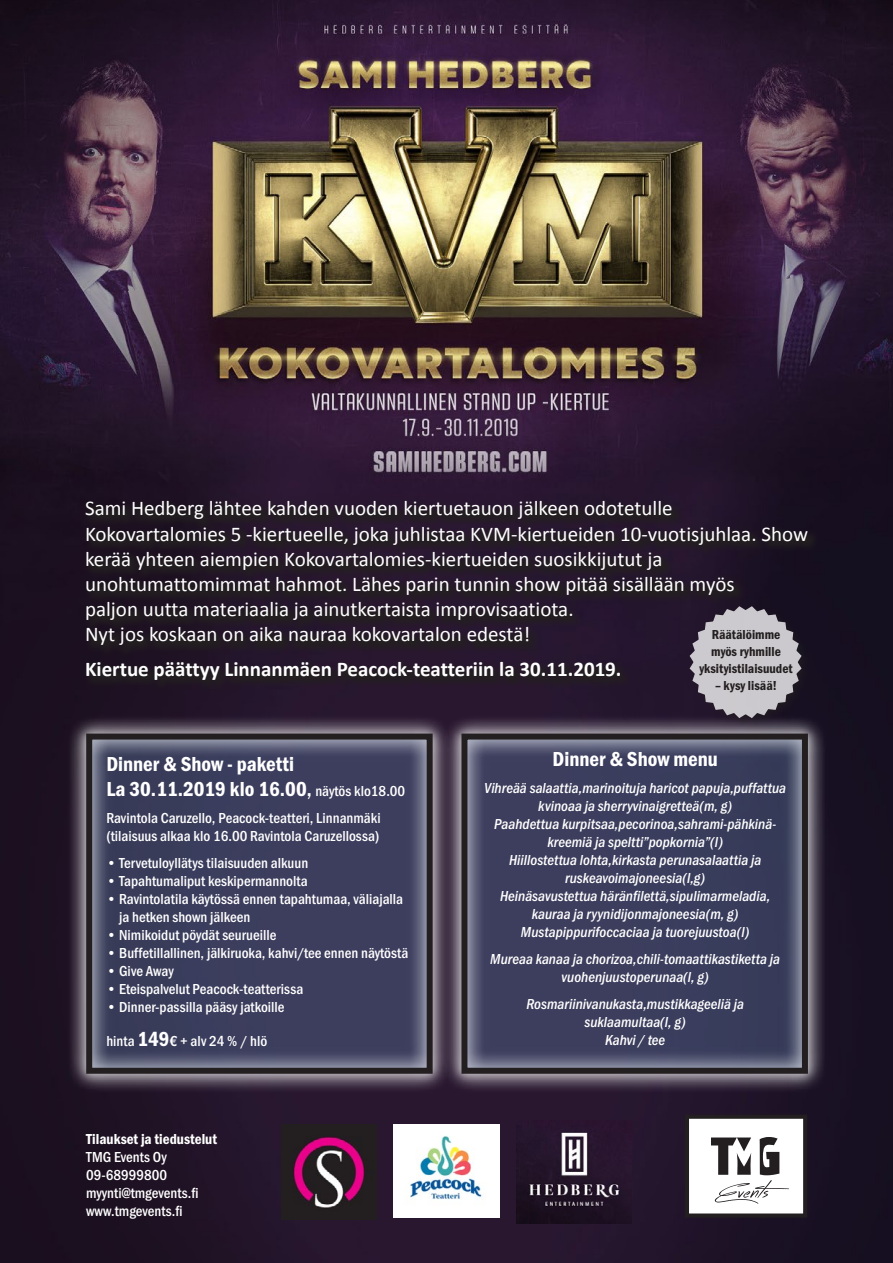
<style>
.page{position:relative;width:893px;height:1263px;background:#fff}
.page>*{position:absolute;margin:0;border:0;box-sizing:border-box;transform-origin:0 0}
.t1{font:21px/25.2px "Calibri";color:#fff}
.t2{font:21px "Franklin Gothic URW Con Dem";color:#fff}
.t3{font:700 21px "Calibri";color:#fff}
.t4{font:15px/18px "Franklin Gothic URW Con Med Ita";color:#fff;text-align:center}
.t5{font:500 15px/18px "Franklin Gothic URW Con";color:#fff}
.t6{font:15px "Franklin Gothic URW Con Dem";color:#fff}
.t7{font:13.5px "Franklin Gothic URW Con Dem";color:#231f20}
.s1{font-size:19.5px}
.s2{font-family:"Franklin Gothic URW Con";font-weight:500;font-size:15px}
.s3{font-family:"Franklin Gothic URW Con Dem";font-weight:400;font-size:21px}
</style>
<div class="page">
<img style="left:0;top:0;width:893px;height:1263px">
<div style="left:83px;top:497px;width:737px;height:195px;background:#231826"></div>
<svg style="left:685px;top:1115px;width:122px;height:102px"></svg>
<div style="left:63px;top:711px;width:392px;height:385px;background:#211426"></div>
<svg style="left:71px;top:716px;width:368px;height:375px;fill:#3d3d5d"></svg>
<div style="left:86px;top:733px;width:347px;height:341px;border:6px solid #231f20"></div>
<div style="left:439px;top:711px;width:391px;height:385px;background:#fff;opacity:.75"></div>
<svg style="left:444px;top:716px;width:382px;height:375px;fill:#3d3d5d"></svg>
<div style="left:461px;top:733px;width:347px;height:341px;border:6px solid #231f20"></div>
<img style="left:516px;top:1121px;width:116px;height:103px">
<img style="left:282px;top:1125px;width:95px;height:95px">
<img style="left:394px;top:1125px;width:105px;height:92px">
<div style="left:687px;top:604px;width:124px;height:123px;background:#231f20;opacity:.75"></div>
<svg style="left:689px;top:605px;width:113px;height:114px"></svg>
<p class="t1" style="left:85px;top:495px;width:725px">Sami Hedberg lähtee kahden vuoden kiertuetauon jälkeen odotetulle Kokovartalomies 5 -kiertueelle, joka juhlistaa KVM-kiertueiden 10-vuotisjuhlaa. Show kerää yhteen aiempien Kokovartalomies-kiertueiden suosikkijutut ja unohtumattomimmat hahmot. Lähes parin tunnin show pitää sisällään myös<br>paljon uutta materiaalia ja ainutkertaista improvisaatiota.</p>
<p class="t1" style="left:85px;top:621px;width:447px">Nyt jos koskaan on aika nauraa kokovartalon edestä!</p>
<p class="t3" style="left:85px;top:654px;width:538px">Kiertue päättyy Linnanmäen Peacock-teatteriin la 30.11.2019.</p>
<p class="t7" style="left:712px;top:626px;width:70px">Räätälöimme</p>
<p class="t7" style="left:711px;top:643px;width:71px">myös ryhmille</p>
<p class="t7" style="left:699px;top:659px;width:95px">yksityistilaisuudet</p>
<p class="t7" style="left:715px;top:676px;width:63px">– kysy lisää!</p>
<p class="t2" style="left:106px;top:750px;width:189px">Dinner &amp; Show - paketti</p>
<p class="t2" style="left:106px;top:775px;width:300px">La 30.11.2019 klo 16.00<span class="s1">,</span> <span class="s2">näytös klo18.00</span></p>
<p class="t5" style="left:106px;top:808px;width:276px">Ravintola Caruzello, Peacock-teatteri, Linnanmäki</p>
<p class="t5" style="left:106px;top:826px;width:274px">(tilaisuus alkaa klo 16.00 Ravintola Caruzellossa)</p>
<p class="t5" style="left:106px;top:853px;width:203px">• Tervetuloyllätys tilaisuuden alkuun</p>
<p class="t5" style="left:106px;top:871px;width:203px">• Tapahtumaliput keskipermannolta</p>
<p class="t5" style="left:119px;top:889px;width:285px;text-indent:-13px">• Ravintolatila käytössä ennen tapahtumaa, väliajalla ja hetken shown jälkeen</p>
<p class="t5" style="left:106px;top:925px;width:171px">• Nimikoidut pöydät seurueille</p>
<p class="t5" style="left:106px;top:943px;width:304px">• Buffetillallinen, jälkiruoka, kahvi/tee ennen näytöstä</p>
<p class="t5" style="left:106px;top:961px;width:69px">• Give Away</p>
<p class="t5" style="left:106px;top:979px;width:198px">• Eteispalvelut Peacock-teatterissa</p>
<p class="t5" style="left:106px;top:997px;width:180px">• Dinner-passilla pääsy jatkoille</p>
<p class="t5" style="left:106px;top:1032px;width:163px">hinta <span class="s3">149</span>€ + alv 24 % / hlö</p>
<p class="t6" style="left:86px;top:1129px;width:132px">Tilaukset ja tiedustelut</p>
<p class="t5" style="left:86px;top:1147px;width:82px">TMG Events Oy</p>
<p class="t5" style="left:86px;top:1165px;width:82px">09-68999800</p>
<p class="t5" style="left:86px;top:1183px;width:114px">myynti@tmgevents.fi</p>
<p class="t5" style="left:86px;top:1201px;width:98px">www.tmgevents.fi</p>
<p class="t2" style="left:553px;top:745px;width:167px">Dinner &amp; Show menu</p>
<p class="t4" style="left:484px;top:779px;width:303px">Vihreää salaattia,marinoituja haricot papuja,puffattua kvinoaa ja sherryvinaigretteä(m, g)</p>
<p class="t4" style="left:494px;top:815px;width:283px">Paahdettua kurpitsaa,pecorinoa,sahrami-pähkinä&shy;kreemiä ja speltti”popkornia”(l)</p>
<p class="t4" style="left:509px;top:851px;width:254px">Hiillostettua lohta,kirkasta perunasalaattia ja ruskeavoimajoneesia(l,g)</p>
<p class="t4" style="left:500px;top:887px;width:272px">Heinäsavustettua häränfilettä,sipulimarmeladia, kauraa ja ryynidijonmajoneesia(m, g)</p>
<p class="t4" style="left:521px;top:923px;width:230px">Mustapippurifoccaciaa ja tuorejuustoa(l)</p>
<p class="t4" style="left:490px;top:950px;width:291px">Mureaa kanaa ja chorizoa,chili-tomaattikastiketta ja vuohenjuustoperunaa(l, g)</p>
<p class="t4" style="left:526px;top:995px;width:219px">Rosmariinivanukasta,mustikkageeliä ja suklaamultaa(l, g)</p>
<p class="t4" style="left:605px;top:1031px;width:62px">Kahvi / tee</p>
</div>
